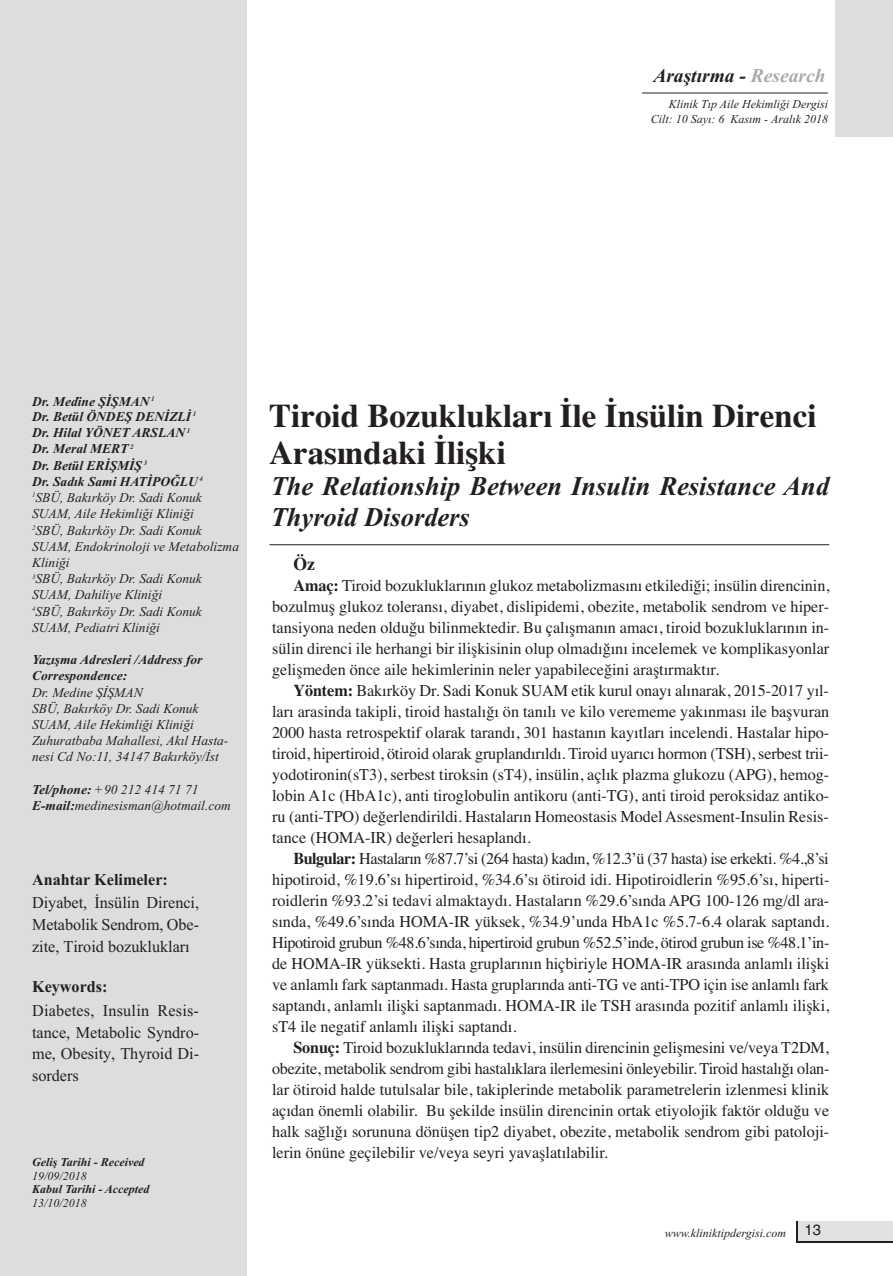
<style>
.page{position:relative;width:893px;height:1276px;background:#fff}
.page>*{position:absolute;margin:0;border:0;box-sizing:border-box;transform-origin:0 0}
.t1{font:700 33px/37.5px "Times";color:#231f20}
.t2{font:italic 700 27px/31.5px "Times New Roman";color:#231f20}
.t3{font:italic 700 19.5px "Times New Roman";color:#231f20}
.t4{font:700 18px "Times";color:#231f20}
.t5{font:16.5px/21px "Times";color:#231f20;text-align:justify}
.t6{font:16.5px/21.9px "Times New Roman";color:#231f20;text-align:justify}
.t7{font:700 16.5px "Times New Roman";color:#231f20}
.t8{font:italic 13.5px/16.2px "Times New Roman";color:#231f20}
.t9{font:italic 700 13.5px/16.2px "Times New Roman";color:#231f20}
.t10{font:italic 12px/15.1px "Times New Roman";color:#231f20;text-align:right}
.t11{font:italic 700 12px "Times New Roman";color:#231f20}
.s1{color:#a8a9ad}
.s2{font-weight:700}
.s3{font-family:"Calibri";font-weight:700;font-style:normal}
.s4{font-family:"Helvetica";font-style:normal;font-size:15px}
</style>
<div class="page">
<div style="left:0;top:0;width:247px;height:1276px;background:#dcdddf"></div>
<div style="left:835px;top:0;width:58px;height:137px;background:#dcdddf"></div>
<hr style="left:270px;top:544px;width:559px;height:1px;background:#231f20">
<hr style="left:642px;top:93px;width:186px;height:1px;background:#231f20">
<svg style="left:796px;top:1221px;width:97px;height:21px"></svg>
<div style="left:798px;top:1221px;width:95px;height:19px;background:#e1e2e4"></div>
<p class="t3" style="left:653px;top:64px;width:174px">Araştırma - <span class="s1">Research</span></p>
<p class="t10" style="left:651px;top:96px;width:179px">Klinik Tıp Aile Hekimliği Dergisi<br>Cilt: 10 Sayı: 6 Kasım - Aralık 2018</p>
<p class="t8" style="left:32px;top:393px;width:208px"><span class="s2">Dr. Medi</span><span class="s3">̇</span><span class="s2">ne ŞİŞMAN</span> <sup>1<br></sup><span class="s2">Dr. Betül ÖNDEŞ DENİZLİ</span> <sup>1<br></sup><span class="s2">Dr. Hilal YÖNET ARSLAN</span> <sup>1<br></sup><span class="s2">Dr. Meral MERT</span> <sup>2<br></sup><span class="s2">Dr. Betül ERİŞMİŞ</span> <sup>3<br></sup><span class="s2">Dr. Sadık Sami HATİPOĞLU</span> <sup>4<br></sup><sup>1</sup>SBÜ, Bakırköy Dr. Sadi Konuk<br>SUAM, Aile Hekimliği Kliniği<br><sup>2</sup>SBÜ, Bakırköy Dr. Sadi Konuk<br>SUAM, Endokrinoloji ve Metabolizma<br>Kliniği<br><sup>3</sup>SBÜ, Bakırköy Dr. Sadi Konuk<br>SUAM, Dahiliye Kliniği<br><sup>4</sup>SBÜ, Bakırköy Dr. Sadi Konuk<br>SUAM, Pediatri Kliniği</p>
<p class="t9" style="left:32px;top:651px;width:172px">Yazışma Adresleri /Address for<br>Correspondence:</p>
<p class="t8" style="left:32px;top:684px;width:198px">Dr. Medine ŞİŞMAN<br>SBÜ, Bakırköy Dr. Sadi Konuk<br>SUAM, Aile Hekimliği Kliniği<br>Zuhuratbaba Mahallesi, Akıl Hasta&shy;nesi Cd No:11, 34147 Bakırköy/İst</p>
<p class="t8" style="left:32px;top:781px;width:200px"><span class="s2">Tel/phone:</span> +90 212 414 71 71<br><span class="s2">E-mail:</span>medinesisman@hotmail.com</p>
<p class="t7" style="left:32px;top:869px;width:137px">Anahtar Kelimeler:</p>
<p class="t6" style="left:32px;top:891px;width:169px">Diyabet, İnsülin Direnci, Metabolik Sendrom, Obe&shy;zite, Tiroid bozuklukları</p>
<p class="t7" style="left:32px;top:977px;width:77px">Keywords:</p>
<p class="t6" style="left:32px;top:999px;width:169px">Diabetes, Insulin Resis&shy;tance, Metabolic Syndro&shy;me, Obesity, Thyroid Di&shy;sorders</p>
<p class="t11" style="left:32px;top:1155px;width:114px">Geliş Tarihi - Received</p>
<p class="t10" style="left:32px;top:1168px;width:56px">19/09/2018</p>
<p class="t11" style="left:32px;top:1182px;width:119px">Kabul Tarihi - Accepted</p>
<p class="t10" style="left:32px;top:1195px;width:56px">13/10/2018</p>
<h1 class="t1" style="left:269px;top:397px;width:549px">Tiroid Bozuklukları İle İnsülin Direnci<br>Arasındaki İlişki</h1>
<h2 class="t2" style="left:271px;top:469px;width:560px">The Relationship Between Insulin Resistance And<br>Thyroid Disorders</h2>
<p class="t4" style="left:293px;top:553px;width:23px">Öz</p>
<p class="t5" style="left:272px;top:575px;width:559px;text-indent:21px"><span class="s2">Amaç:</span> Tiroid bozukluklarının glukoz metabolizmasını etkilediği; insülin direncinin, bozulmuş glukoz toleransı, diyabet, dislipidemi, obezite, metabolik sendrom ve hiper&shy;tansiyona neden olduğu bilinmektedir. Bu çalışmanın amacı, tiroid bozukluklarının in&shy;sülin direnci ile herhangi bir ilişkisinin olup olmadığını incelemek ve komplikasyonlar gelişmeden önce aile hekimlerinin neler yapabileceğini araştırmaktır.</p>
<p class="t5" style="left:272px;top:680px;width:559px;text-indent:21px"><span class="s2">Yöntem:</span> Bakırköy Dr. Sadi Konuk SUAM etik kurul onayı alınarak, 2015-2017 yıl&shy;ları arasinda takipli, tiroid hastalığı ön tanılı ve kilo verememe yakınması ile başvuran 2000 hasta retrospektif olarak tarandı, 301 hastanın kayıtları incelendi. Hastalar hipo&shy;tiroid, hipertiroid, ötiroid olarak gruplandırıldı. Tiroid uyarıcı hormon (TSH), serbest trii&shy;yodotironin(sT3), serbest tiroksin (sT4), insülin, açlık plazma glukozu (APG), hemog&shy;lobin A1c (HbA1c), anti tiroglobulin antikoru (anti-TG), anti tiroid peroksidaz antiko&shy;ru (anti-TPO) değerlendirildi. Hastaların Homeostasis Model Assesment-Insulin Resis&shy;tance (HOMA-IR) değerleri hesaplandı.</p>
<p class="t5" style="left:272px;top:848px;width:559px;text-indent:21px"><span class="s2">Bulgular:</span> Hastaların %87.7’si (264 hasta) kadın, %12.3’ü (37 hasta) ise erkekti. %4.,8’si hipotiroid, %19.6’sı hipertiroid, %34.6’sı ötiroid idi. Hipotiroidlerin %95.6’sı, hiperti&shy;roidlerin %93.2’si tedavi almaktaydı. Hastaların %29.6’sında APG 100-126 mg/dl ara&shy;sında, %49.6’sında HOMA-IR yüksek, %34.9’unda HbA1c %5.7-6.4 olarak saptandı.<br>Hipotiroid grubun %48.6’sında, hipertiroid grubun %52.5’inde, ötirod grubun ise %48.1’in&shy;de HOMA-IR yüksekti. Hasta gruplarının hiçbiriyle HOMA-IR arasında anlamlı ilişki ve anlamlı fark saptanmadı. Hasta gruplarında anti-TG ve anti-TPO için ise anlamlı fark saptandı, anlamlı ilişki saptanmadı. HOMA-IR ile TSH arasında pozitif anlamlı ilişki, sT4 ile negatif anlamlı ilişki saptandı.</p>
<p class="t5" style="left:272px;top:1037px;width:559px;text-indent:21px"><span class="s2">Sonuç:</span> Tiroid bozukluklarında tedavi, insülin direncinin gelişmesini ve/veya T2DM, obezite, metabolik sendrom gibi hastalıklara ilerlemesini önleyebilir. Tiroid hastalığı olan&shy;lar ötiroid halde tutulsalar bile, takiplerinde metabolik parametrelerin izlenmesi klinik açıdan önemli olabilir. Bu şekilde insülin direncinin ortak etiyolojik faktör olduğu ve halk sağlığı sorununa dönüşen tip2 diyabet, obezite, metabolik sendrom gibi patoloji&shy;lerin önüne geçilebilir ve/veya seyri yavaşlatılabilir.</p>
<p class="t10" style="left:665px;top:1225px;width:158px">www.kliniktipdergisi.com <span class="s4">13</span></p>
</div>
